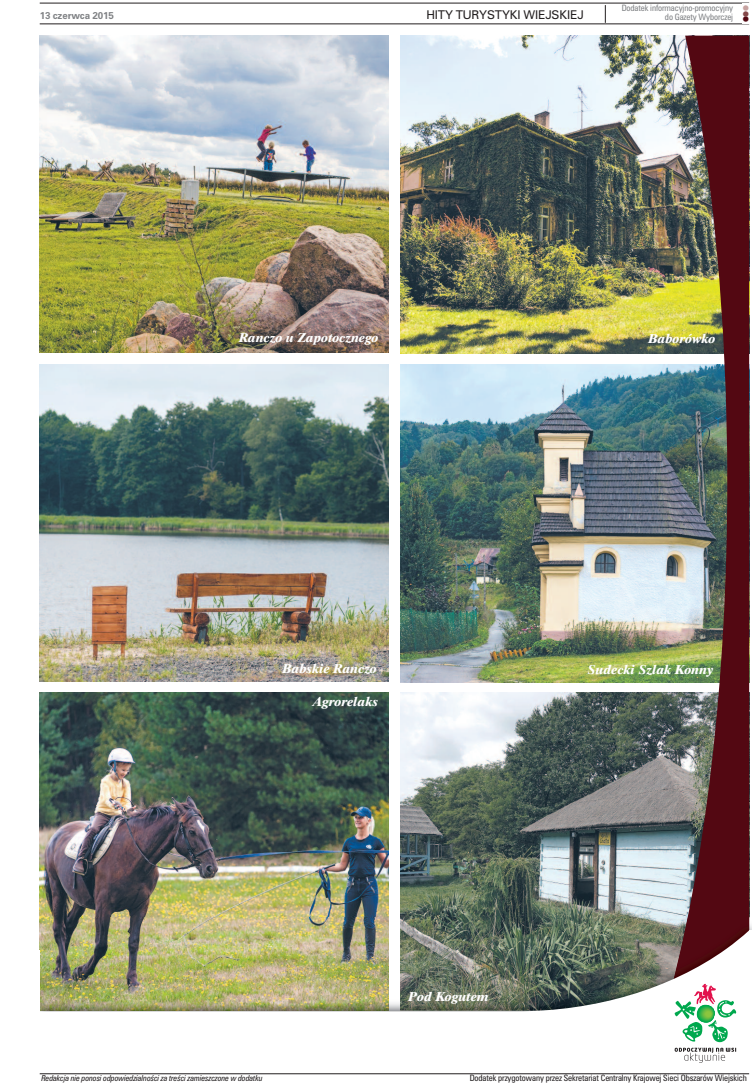
<style>
.page{position:relative;width:752px;height:1092px;background:#fff}
.page>*{position:absolute;margin:0;border:0;box-sizing:border-box;transform-origin:0 0}
.t1{font:italic 12px "Dutch 801 X Bd PL";color:#fff}
.t2{font:11px "Zurich PL";letter-spacing:-.015em;color:#231f20}
.t3{font:700 9px "Zurich PL";letter-spacing:-.015em;color:#808285}
.t4{font:8px "Zurich Cn PL";letter-spacing:-.01em;color:#231f20}
.t5{font:8px "Zurich Cn PL";letter-spacing:-.01em;color:#808285}
.t6{font:italic 7.5px "Zurich Cn PL";letter-spacing:-.01em;color:#231f20}
.t7{font:7.5px "Dixieland";color:#530812}
.s1{color:#844849}
.s2{color:#c7a2a0}
</style>
<div class="page">
<img style="left:40px;top:692px;width:348px;height:225px">
<img style="left:400px;top:36px;width:260px;height:317px">
<img style="left:40px;top:365px;width:348px;height:316px">
<img style="left:40px;top:36px;width:348px;height:316px">
<img style="left:400px;top:365px;width:260px;height:317px">
<img style="left:400px;top:692px;width:260px;height:225px">
<img style="left:660px;top:36px;width:88px;height:881px">
<hr style="left:40px;top:3px;width:708px;height:1px;background:#231f20">
<hr style="left:40px;top:24px;width:708px;height:1px;background:#231f20">
<svg style="left:604px;top:5px;width:1px;height:18px"></svg>
<div style="left:741px;top:3px;width:10px;height:21px;background:#fff"></div>
<img style="left:40px;top:917px;width:348px;height:13px">
<img style="left:400px;top:917px;width:260px;height:13px">
<img style="left:660px;top:917px;width:88px;height:13px">
<img style="left:40px;top:930px;width:708px;height:122px">
<hr style="left:40px;top:1073px;width:708px;height:1px;background:#231f20">
<svg style="left:674px;top:983px;width:61px;height:79px"></svg>
<p class="t5" style="left:621px;top:4px;width:113px">Dodatek informacyjno-promocyjny</p>
<p class="t2" style="left:426px;top:8px;width:159px">HITY TURYSTYKI WIEJSKIEJ</p>
<p class="t7" style="left:741px;top:22px;width:19px;rotate:-90deg">l<span class="s1">l</span><span class="s2">l</span></p>
<p class="t3" style="left:40px;top:10px;width:76px">13 czerwca 2015</p>
<p class="t5" style="left:664px;top:13px;width:70px">do Gazety Wyborczej</p>
<p class="t1" style="left:239px;top:330px;width:141px">Ranczo u Zapotocznego</p>
<p class="t1" style="left:648px;top:331px;width:69px">Baborówko</p>
<p class="t1" style="left:282px;top:661px;width:96px">Babskie Ranczo</p>
<p class="t1" style="left:587px;top:662px;width:127px">Sudecki Szlak Konny</p>
<p class="t1" style="left:313px;top:695px;width:67px">Agrorelaks</p>
<p class="t1" style="left:408px;top:989px;width:82px">Pod Kogutem</p>
<p class="t6" style="left:41px;top:1074px;width:222px">Redakcja nie ponosi odpowiedzialności za treści zamieszczone w dodatku</p>
<p class="t4" style="left:469px;top:1073px;width:278px">Dodatek przygotowany przez Sekretariat Centralny Krajowej Sieci Obszarów Wiejskich</p>
</div>
